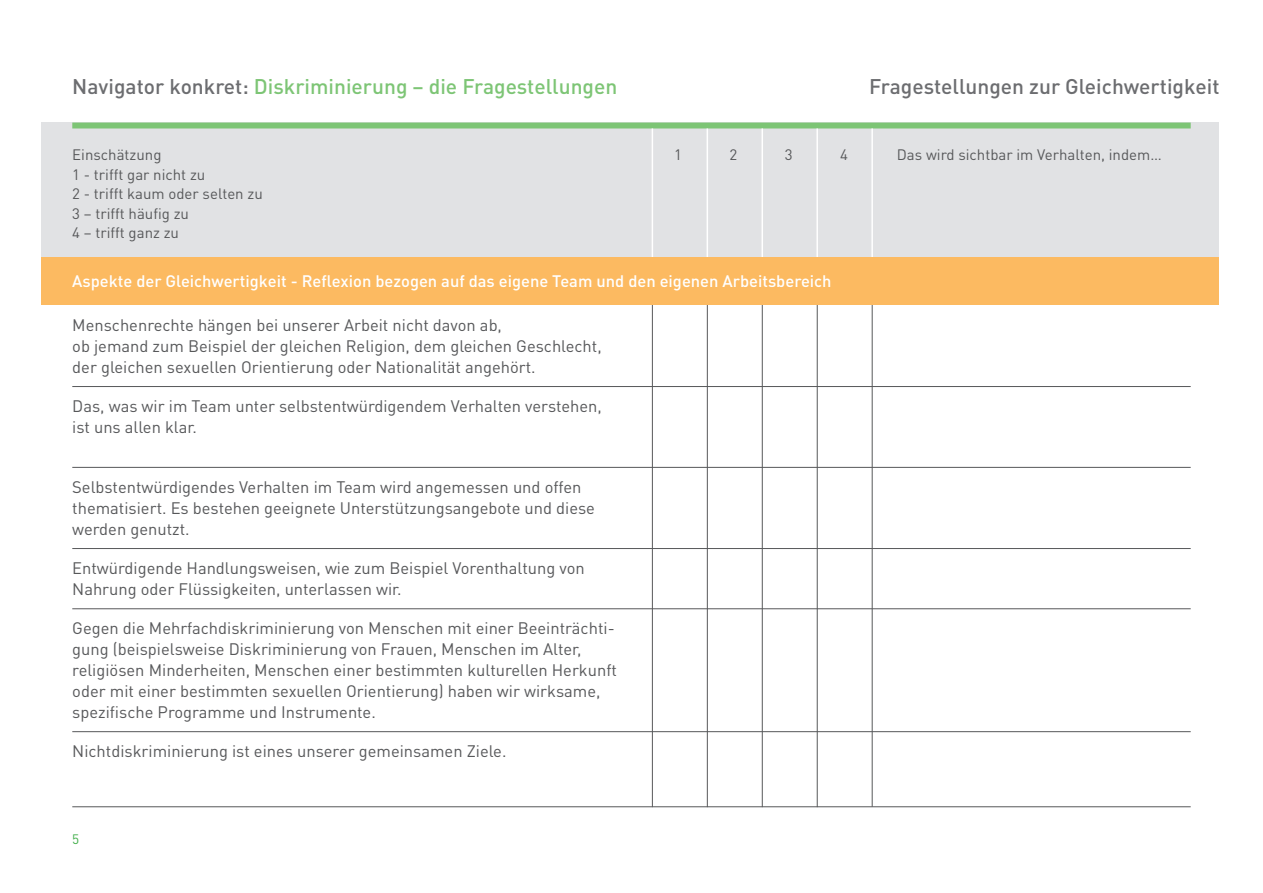
<style>
.page{position:relative;width:1263px;height:893px;background:#fff}
.page>*{position:absolute;margin:0;border:0;box-sizing:border-box;transform-origin:0 0}
.t1{font:500 21px "DINOT";color:#7dc575}
.t2{font:500 21px "DINOT";color:#6c6d70}
.t3{font:16.5px/21px "DINOT";color:#57585a}
.t4{font:500 16.5px "DINOT";color:#fff}
.t5{font:15px/19.5px "DINOT";color:#57585a}
.t6{font:13.5px "DINOT";color:#40ae49}
.s1{color:#6c6d70}
</style>
<div class="page">
<div style="left:41px;top:123px;width:1178px;height:140px;background:#e1e2e4"></div>
<div style="left:72px;top:123px;width:1119px;height:5px;background:#7dc575"></div>
<hr style="left:871px;top:128px;width:2px;height:135px;background:#fff">
<hr style="left:872px;top:303px;width:1px;height:504px;background:#57585a">
<hr style="left:816px;top:128px;width:2px;height:135px;background:#fff">
<hr style="left:817px;top:301px;width:1px;height:506px;background:#57585a">
<hr style="left:761px;top:128px;width:2px;height:135px;background:#fff">
<hr style="left:762px;top:301px;width:1px;height:506px;background:#57585a">
<hr style="left:706px;top:128px;width:2px;height:135px;background:#fff">
<hr style="left:707px;top:301px;width:1px;height:506px;background:#57585a">
<hr style="left:652px;top:128px;width:1px;height:135px;background:#fff">
<hr style="left:652px;top:301px;width:1px;height:506px;background:#57585a">
<div style="left:41px;top:257px;width:1178px;height:47px;background:#fcba61"></div>
<hr style="left:72px;top:386px;width:1119px;height:1px;background:#57585a">
<hr style="left:72px;top:467px;width:1119px;height:1px;background:#57585a">
<hr style="left:72px;top:548px;width:1119px;height:1px;background:#57585a">
<hr style="left:72px;top:608px;width:1119px;height:1px;background:#57585a">
<hr style="left:72px;top:731px;width:1119px;height:1px;background:#57585a">
<hr style="left:72px;top:806px;width:1119px;height:1px;background:#57585a">
<p class="t1" style="left:72px;top:72px;width:547px"><span class="s1">Navigator konkret:</span> Diskriminierung – die Fragestellungen</p>
<p class="t5" style="left:72px;top:144px;width:192px">Einschätzung<br>1 - trifft gar nicht zu<br>2 - trifft kaum oder selten zu<br>3 – trifft häufig zu<br>4 – trifft ganz zu</p>
<p class="t2" style="left:869px;top:72px;width:352px">Fragestellungen zur Gleichwertigkeit</p>
<p class="t5" style="left:674px;top:144px;width:9px">1</p>
<p class="t5" style="left:729px;top:144px;width:9px">2</p>
<p class="t5" style="left:785px;top:144px;width:9px">3</p>
<p class="t5" style="left:840px;top:144px;width:9px">4</p>
<p class="t5" style="left:897px;top:144px;width:266px">Das wird sichtbar im Verhalten, indem…</p>
<p class="t4" style="left:72px;top:270px;width:761px">Aspekte der Gleichwertigkeit - Reflexion bezogen auf das eigene Team und den eigenen Arbeitsbereich</p>
<p class="t3" style="left:72px;top:314px;width:531px">Menschenrechte hängen bei unserer Arbeit nicht davon ab,<br>ob jemand zum Beispiel der gleichen Religion, dem gleichen Geschlecht, der gleichen sexuellen Orientierung oder Nationalität angehört.</p>
<p class="t3" style="left:72px;top:395px;width:531px">Das, was wir im Team unter selbstentwürdigendem Verhalten verstehen, ist uns allen klar.</p>
<p class="t3" style="left:72px;top:476px;width:524px">Selbstentwürdigendes Verhalten im Team wird angemessen und offen thematisiert. Es bestehen geeignete Unterstützungsangebote und diese werden genutzt.</p>
<p class="t3" style="left:72px;top:557px;width:514px">Entwürdigende Handlungsweisen, wie zum Beispiel Vorenthaltung von<br>Nahrung oder Flüssigkeiten, unterlassen wir.</p>
<p class="t3" style="left:72px;top:617px;width:546px">Gegen die Mehrfachdiskriminierung von Menschen mit einer Beeinträchti&shy;gung (beispielsweise Diskriminierung von Frauen, Menschen im Alter, religiösen Minderheiten, Menschen einer bestimmten kulturellen Herkunft oder mit einer bestimmten sexuellen Orientierung) haben wir wirksame, spezifische Programme und Instrumente.</p>
<p class="t3" style="left:72px;top:740px;width:436px">Nichtdiskriminierung ist eines unserer gemeinsamen Ziele.</p>
<p class="t6" style="left:72px;top:830px;width:9px">5</p>
</div>
